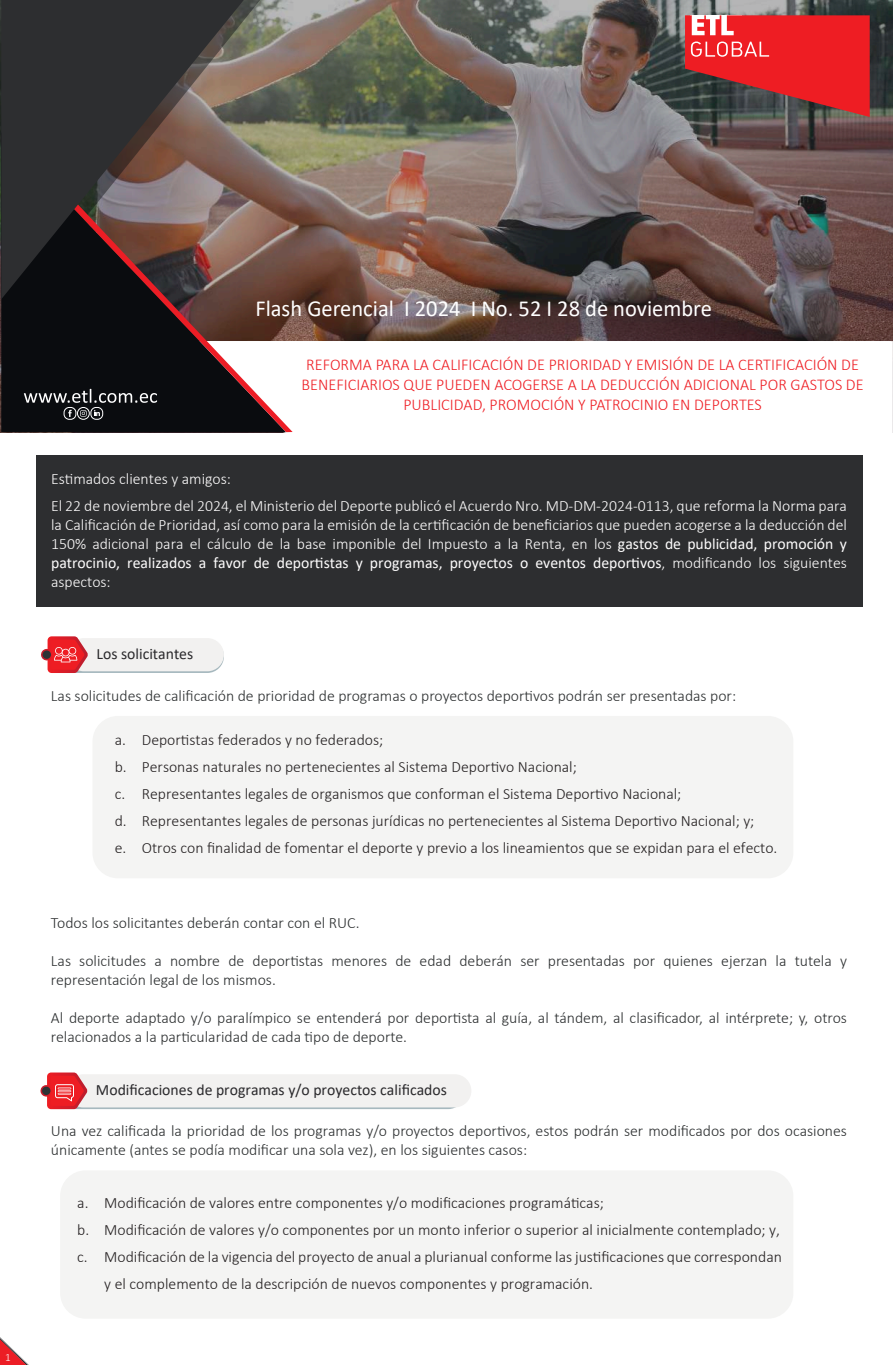
<style>
.page{position:relative;width:893px;height:1365px;background:#fff}
.page>*{position:absolute;margin:0;border:0;box-sizing:border-box;transform-origin:0 0}
.t1{font:22.95px "Calibri";color:#fff}
.t2{font:300 16.5px/19.8px "Calibri";color:#ee1d23;text-align:center}
.t3{font:300 15.75px/27px "Calibri";color:#231f20}
.t4{font:300 15.75px/18.9px "Calibri";color:#2b2e2f}
.t5{font:300 15.75px/18.9px "Calibri";color:#fefdfd}
.t6{font:15.75px "Calibri";color:#2a292c}
.t7{font:300 11.1px "Calibri";color:#fff}
.s1{font-weight:400}
</style>
<div class="page">
<div style="left:36px;top:455px;width:826px;height:152px;background:#2d2e30"></div>
<img style="left:0;top:0;width:892px;height:432px">
<svg style="left:244px;top:0;width:16px;height:132px"></svg>
<svg style="left:40px;top:341px;width:852px;height:92px"></svg>
<svg style="left:1px;top:132px;width:285px;height:300px;fill:#0a0c0f"></svg>
<svg style="left:1px;top:0;width:243px;height:299px;fill:#2d2e30"></svg>
<svg style="left:685px;top:15px;width:184px;height:102px"></svg>
<svg style="left:74px;top:204px;width:218px;height:228px"></svg>
<svg style="left:24px;top:389px;width:133px;height:14px"></svg>
<div style="left:91px;top:407px;width:12px;height:12px;border:1px solid #fff;border-radius:5px"></div>
<svg style="left:94px;top:410px;width:6px;height:6px"></svg>
<div style="left:64px;top:407px;width:12px;height:12px;border:1px solid #fff;border-radius:5px"></div>
<svg style="left:68px;top:410px;width:4px;height:7px"></svg>
<div style="left:77px;top:407px;width:12px;height:12px;border:1px solid #fff;border-radius:50%"></div>
<svg style="left:80px;top:410px;width:7px;height:6px"></svg>
<svg style="left:61px;top:639px;width:163px;height:34px"></svg>
<div style="left:67px;top:638px;width:157px;height:33px;background:#f2f1f0;border-radius:17px"></div>
<svg style="left:41px;top:636px;width:47px;height:37px"></svg>
<div style="left:92px;top:716px;width:701px;height:162px;background:#f4f4f3;border-radius:26px"></div>
<div style="left:60px;top:1170px;width:733px;height:148px;background:#f4f4f3;border-radius:26px"></div>
<div style="left:60px;top:1075px;width:404px;height:34px;background:#c8d1d4;border-radius:17px"></div>
<div style="left:67px;top:1074px;width:404px;height:33px;background:#f2f1f0;border-radius:17px"></div>
<svg style="left:40px;top:1072px;width:47px;height:37px"></svg>
<svg style="left:0;top:1337px;width:28px;height:27px"></svg>
<p class="t7" style="left:5px;top:1350px;width:7px">1</p>
<h1 class="t1" style="left:255px;top:293px;width:458px">Flash Gerencial I 2024 I No. 52 I 28 de noviembre</h1>
<p class="t2" style="left:302px;top:355px;width:563px">REFORMA PARA LA CALIFICACIÓN DE PRIORIDAD Y EMISIÓN DE LA CERTIFICACIÓN DE<br>BENEFICIARIOS QUE PUEDEN ACOGERSE A LA DEDUCCIÓN ADICIONAL POR GASTOS DE<br>PUBLICIDAD, PROMOCIÓN Y PATROCINIO EN DEPORTES</p>
<p class="t5" style="left:51px;top:464px;width:797px;line-height:27.9px">Estimados clientes y amigos:<br>El 22 de noviembre del 2024, el Ministerio del Deporte publicó el Acuerdo Nro. MD-DM-2024-0113, que reforma la Norma para</p>
<p class="t5" style="left:51px;top:515px;width:797px;text-align:justify">la Calificación de Prioridad, así como para la emisión de la certificación de beneficiarios que pueden acogerse a la deducción del 150% adicional para el cálculo de la base imponible del Impuesto a la Renta, en los <span class="s1">gastos de publicidad, promoción y patrocinio, realizados a favor de deportistas y programas, proyectos o eventos deportivos</span>, modificando los siguientes aspectos:</p>
<p class="t6" style="left:96px;top:643px;width:98px">Los solicitantes</p>
<p class="t4" style="left:51px;top:686px;width:686px">Las solicitudes de calificación de prioridad de programas o proyectos deportivos podrán ser presentadas por:</p>
<p class="t3" style="left:115px;top:726px;width:664px">a. Deportistas federados y no federados;<br>b. Personas naturales no pertenecientes al Sistema Deportivo Nacional;<br>c. Representantes legales de organismos que conforman el Sistema Deportivo Nacional;<br>d. Representantes legales de personas jurídicas no pertenecientes al Sistema Deportivo Nacional; y;<br>e. Otros con finalidad de fomentar el deporte y previo a los lineamientos que se expidan para el efecto.</p>
<p class="t4" style="left:51px;top:913px;width:310px">Todos los solicitantes deberán contar con el RUC.</p>
<p class="t4" style="left:51px;top:951px;width:797px">Las solicitudes a nombre de deportistas menores de edad deberán ser presentadas por quienes ejerzan la tutela y representación legal de los mismos.</p>
<p class="t4" style="left:51px;top:1007px;width:797px">Al deporte adaptado y/o paralímpico se entenderá por deportista al guía, al tándem, al clasificador, al intérprete; y, otros relacionados a la particularidad de cada tipo de deporte.</p>
<p class="t6" style="left:96px;top:1079px;width:352px">Modificaciones de programas y/o proyectos calificados</p>
<p class="t4" style="left:51px;top:1121px;width:797px">Una vez calificada la prioridad de los programas y/o proyectos deportivos, estos podrán ser modificados por dos ocasiones únicamente (antes se podía modificar una sola vez), en los siguientes casos:</p>
<p class="t3" style="left:77px;top:1189px;width:528px">a. Modificación de valores entre componentes y/o modificaciones programáticas;</p>
<p class="t3" style="left:77px;top:1216px;width:704px">b. Modificación de valores y/o componentes por un monto inferior o superior al inicialmente contemplado; y,</p>
<p class="t3" style="left:77px;top:1243px;width:706px">c. Modificación de la vigencia del proyecto de anual a plurianual conforme las justificaciones que correspondan</p>
<p class="t3" style="left:104px;top:1270px;width:490px">y el complemento de la descripción de nuevos componentes y programación.</p>
</div>
